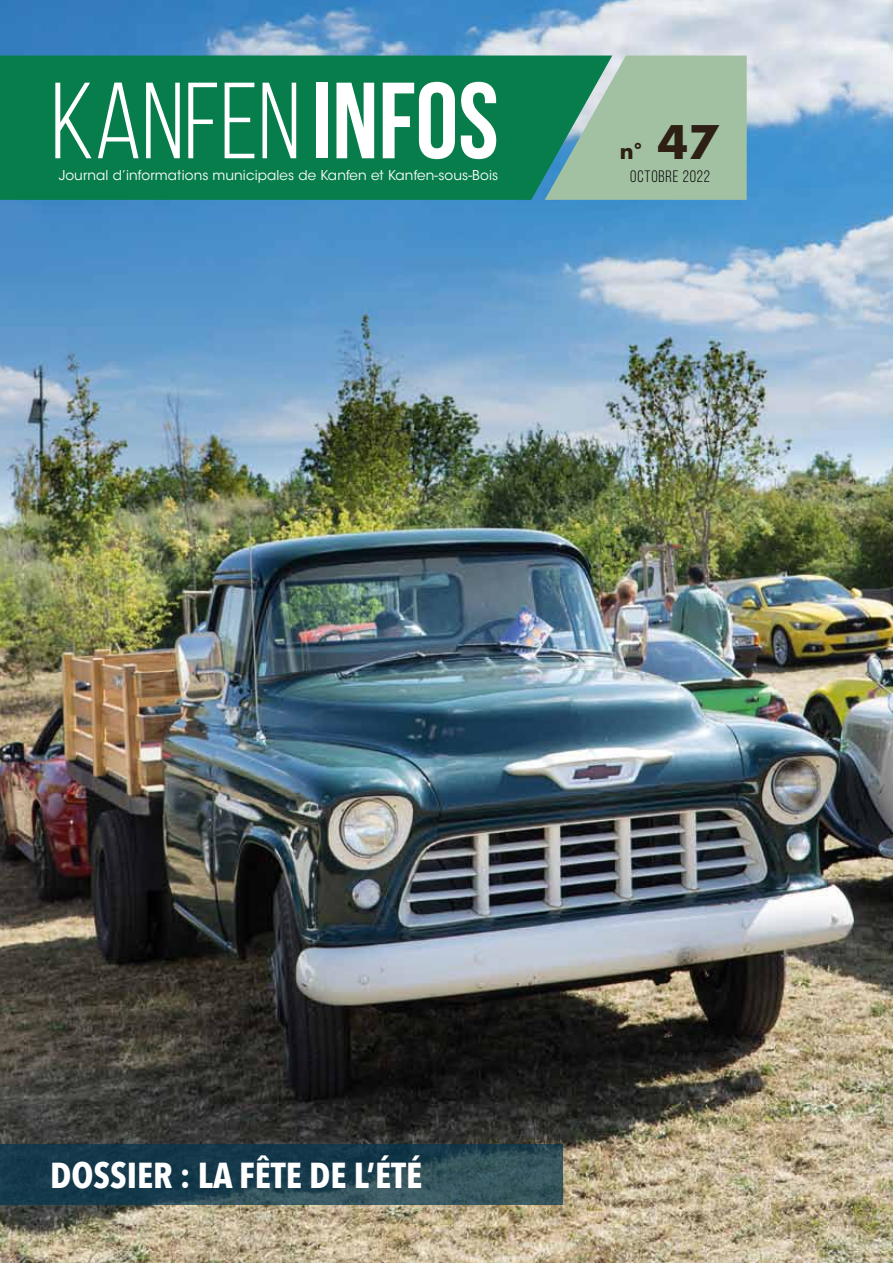
<style>
.page{position:relative;width:893px;height:1263px;background:#fff}
.page>*{position:absolute;margin:0;border:0;box-sizing:border-box;transform-origin:0 0}
.t1{font:108px "Bebas Neue";color:#fff}
.t2{font:700 36px "Avenir Next Condensed";color:#fff}
.t3{font:700 21px "Futura Std";color:#2d1f13}
.t4{font:16.5px "Bebas Neue";letter-spacing:.05em;color:#000}
.t5{font:13.5px "ITC Avant Garde Std";letter-spacing:.01em;color:#fff}
.s1{font-weight:700}
.s2{font-size:45px}
</style>
<div class="page">
<img style="left:0;top:0;width:893px;height:1263px">
<div style="left:0;top:56px;width:545px;height:144px;background:#077d4b"></div>
<svg style="left:545px;top:56px;width:202px;height:144px;background:#8cb699"></svg>
<svg style="left:0;top:1144px;width:563px;height:60px;background:#204250"></svg>
<h1 class="t1" style="left:51px;top:63px;width:449px">KANFEN<span class="s1">INFOS</span></h1>
<p class="t5" style="left:59px;top:167px;width:441px">Journal d’informations municipales de Kanfen et Kanfen-sous-Bois</p>
<h3 class="t3" style="left:620px;top:137px;width:101px">n° <span class="s2">47</span></h3>
<p class="t4" style="left:630px;top:168px;width:81px">OCTOBRE 2022</p>
<h2 class="t2" style="left:50px;top:1154px;width:373px">DOSSIER : LA FÊTE DE L’ÉTÉ</h2>
</div>
